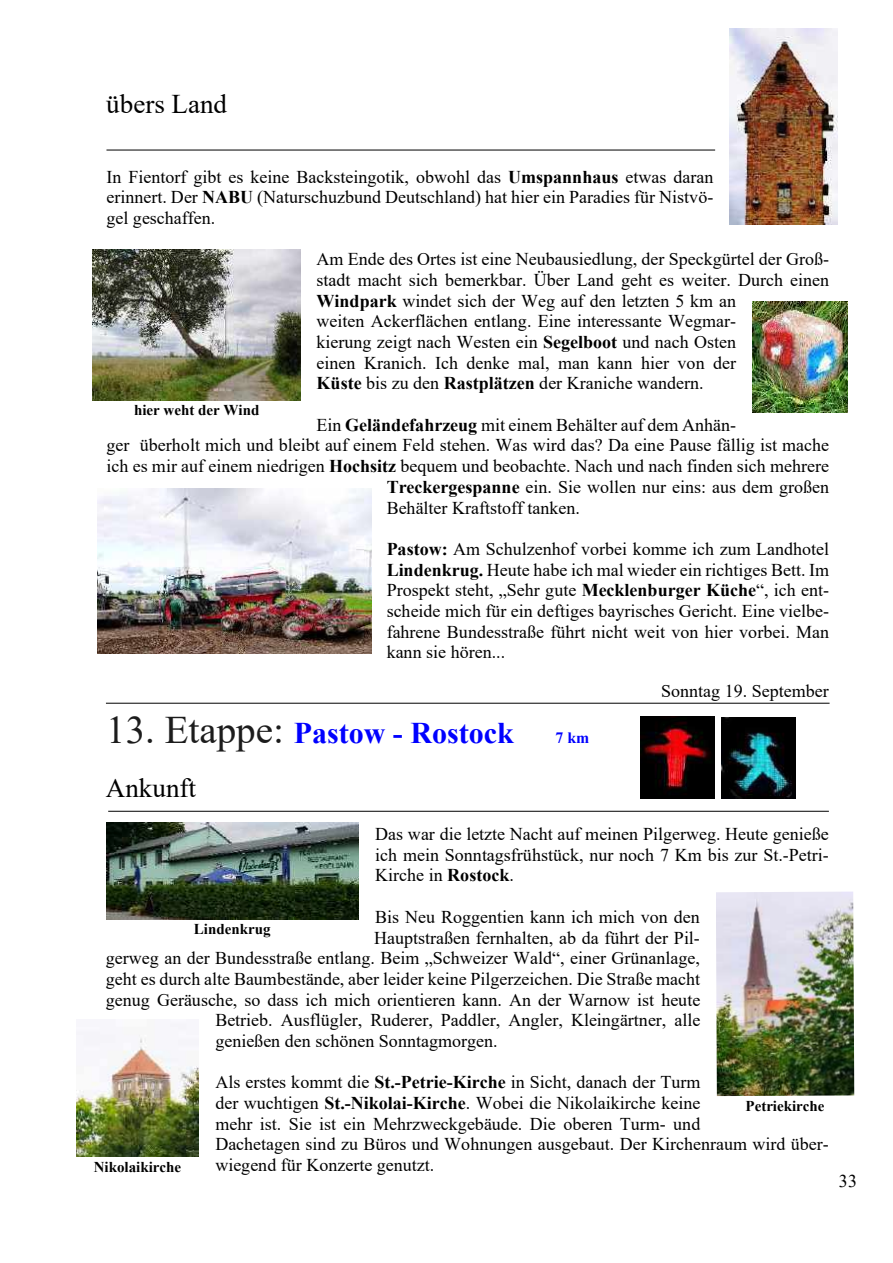
<style>
.page{position:relative;width:893px;height:1263px;background:#fff}
.page>*{position:absolute;margin:0;border:0;box-sizing:border-box;transform-origin:0 0}
.t1{font:700 30px "Times New Roman";color:#00f}
.t2{font:27px "Times New Roman";color:#000}
.t3{font:18px/20.7px "Times New Roman";color:#000;text-align:justify}
.t4{font:700 15.75px "Times New Roman";color:#00f}
.t5{font:700 15px "Times New Roman";color:#000}
.s1{font-weight:700}
.s2{font-weight:400;font-size:39px;color:#1c1c1c}
</style>
<div class="page">
<hr style="left:106px;top:150px;width:609px;height:1px;background:#000">
<img style="left:729px;top:29px;width:108px;height:195px">
<img style="left:752px;top:302px;width:96px;height:111px">
<img style="left:93px;top:250px;width:208px;height:150px">
<img style="left:97px;top:489px;width:274px;height:165px">
<hr style="left:108px;top:811px;width:721px;height:1px;background:#000">
<hr style="left:106px;top:703px;width:724px;height:1px;background:#000">
<img style="left:106px;top:822px;width:252px;height:97px">
<img style="left:640px;top:717px;width:74px;height:81px">
<img style="left:721px;top:718px;width:75px;height:81px">
<img style="left:76px;top:1024px;width:122px;height:133px">
<img style="left:716px;top:891px;width:138px;height:205px">
<h2 class="t2" style="left:106px;top:95px;width:122px">übers Land</h2>
<p class="t3" style="left:106px;top:168px;width:608px">In Fientorf gibt es keine Backsteingotik, obwohl das <span class="s1">Umspannhaus</span> etwas daran erinnert. Der <span class="s1">NABU</span> (Naturschuzbund Deutschland) hat hier ein Paradies für Nistvö&shy;gel geschaffen.</p>
<p class="t3" style="left:317px;top:251px;width:514px;text-align:left">Am Ende des Ortes ist eine Neubausiedlung, der Speckgürtel der Groß&shy;stadt macht sich bemerkbar. Über Land geht es weiter. Durch einen <span class="s1">Windpark</span> windet sich der Weg auf den letzten 5 km an<br>weiten Ackerflächen entlang. Eine interessante Wegmar-<br>kierung zeigt nach Westen ein <span class="s1">Segelboot</span> und nach Osten<br>einen Kranich. Ich denke mal, man kann hier von der<br><span class="s1">Küste</span> bis zu den <span class="s1">Rastplätzen</span> der Kraniche wandern.</p>
<p class="t3" style="left:317px;top:416px;width:421px">Ein <span class="s1">Geländefahrzeug</span> mit einem Behälter auf dem Anhän-</p>
<p class="t3" style="left:106px;top:437px;width:724px">ger überholt mich und bleibt auf einem Feld stehen. Was wird das? Da eine Pause fällig ist mache</p>
<p class="t3" style="left:106px;top:457px;width:724px">ich es mir auf einem niedrigen <span class="s1">Hochsitz</span> bequem und beobachte. Nach und nach finden sich mehrere</p>
<p class="t3" style="left:387px;top:478px;width:444px"><span class="s1">Treckergespanne</span> ein. Sie wollen nur eins: aus dem großen</p>
<p class="t3" style="left:387px;top:499px;width:195px">Behälter Kraftstoff tanken.</p>
<p class="t3" style="left:387px;top:540px;width:444px"><span class="s1">Pastow:</span> Am Schulzenhof vorbei komme ich zum Landhotel <span class="s1">Lindenkrug.</span> Heute habe ich mal wieder ein richtiges Bett. Im Prospekt steht, „Sehr gute <span class="s1">Mecklenburger Küche</span>“, ich ent&shy;scheide mich für ein deftiges bayrisches Gericht. Eine vielbe&shy;fahrene Bundesstraße führt nicht weit von hier vorbei. Man kann sie hören...</p>
<p class="t5" style="left:134px;top:405px;width:127px">hier weht der Wind</p>
<h1 class="t1" style="left:106px;top:722px;width:409px"><span class="s2">13. Etappe:</span> Pastow - Rostock</h1>
<h2 class="t2" style="left:106px;top:778px;width:92px">Ankunft</h2>
<p class="t4" style="left:555px;top:732px;width:35px">7 km</p>
<p class="t3" style="left:661px;top:682px;width:169px">Sonntag 19. September</p>
<p class="t3" style="left:375px;top:825px;width:455px">Das war die letzte Nacht auf meinen Pilgerweg. Heute genieße ich mein Sonntagsfrühstück, nur noch 7 Km bis zur St.-Petri-Kirche in <span class="s1">Rostock</span>.</p>
<p class="t3" style="left:375px;top:908px;width:326px">Bis Neu Roggentien kann ich mich von den</p>
<p class="t3" style="left:374px;top:929px;width:327px">Hauptstraßen fernhalten, ab da führt der Pil-</p>
<p class="t3" style="left:106px;top:949px;width:596px">gerweg an der Bundesstraße entlang. Beim „Schweizer Wald“, einer Grünanlage,</p>
<p class="t3" style="left:106px;top:970px;width:596px">geht es durch alte Baumbestände, aber leider keine Pilgerzeichen. Die Straße macht</p>
<p class="t3" style="left:106px;top:991px;width:596px">genug Geräusche, so dass ich mich orientieren kann. An der Warnow ist heute</p>
<p class="t3" style="left:215px;top:1011px;width:487px">Betrieb. Ausflügler, Ruderer, Paddler, Angler, Kleingärtner, alle</p>
<p class="t3" style="left:215px;top:1032px;width:284px">genießen den schönen Sonntagmorgen.</p>
<p class="t3" style="left:215px;top:1074px;width:615px;text-align:left">Als erstes kommt die <span class="s1">St.-Petrie-Kirche</span> in Sicht, danach der Turm<br>der wuchtigen <span class="s1">St.-Nikolai-Kirche</span>. Wobei die Nikolaikirche keine<br>mehr ist. Sie ist ein Mehrzweckgebäude. Die oberen Turm- und<br>Dachetagen sind zu Büros und Wohnungen ausgebaut. Der Kirchenraum wird über&shy;wiegend für Konzerte genutzt.</p>
<p class="t5" style="left:194px;top:924px;width:78px">Lindenkrug</p>
<p class="t5" style="left:745px;top:1101px;width:81px">Petriekirche</p>
<p class="t5" style="left:94px;top:1161px;width:89px">Nikolaikirche</p>
<p class="t3" style="left:839px;top:1173px;width:20px">33</p>
</div>
